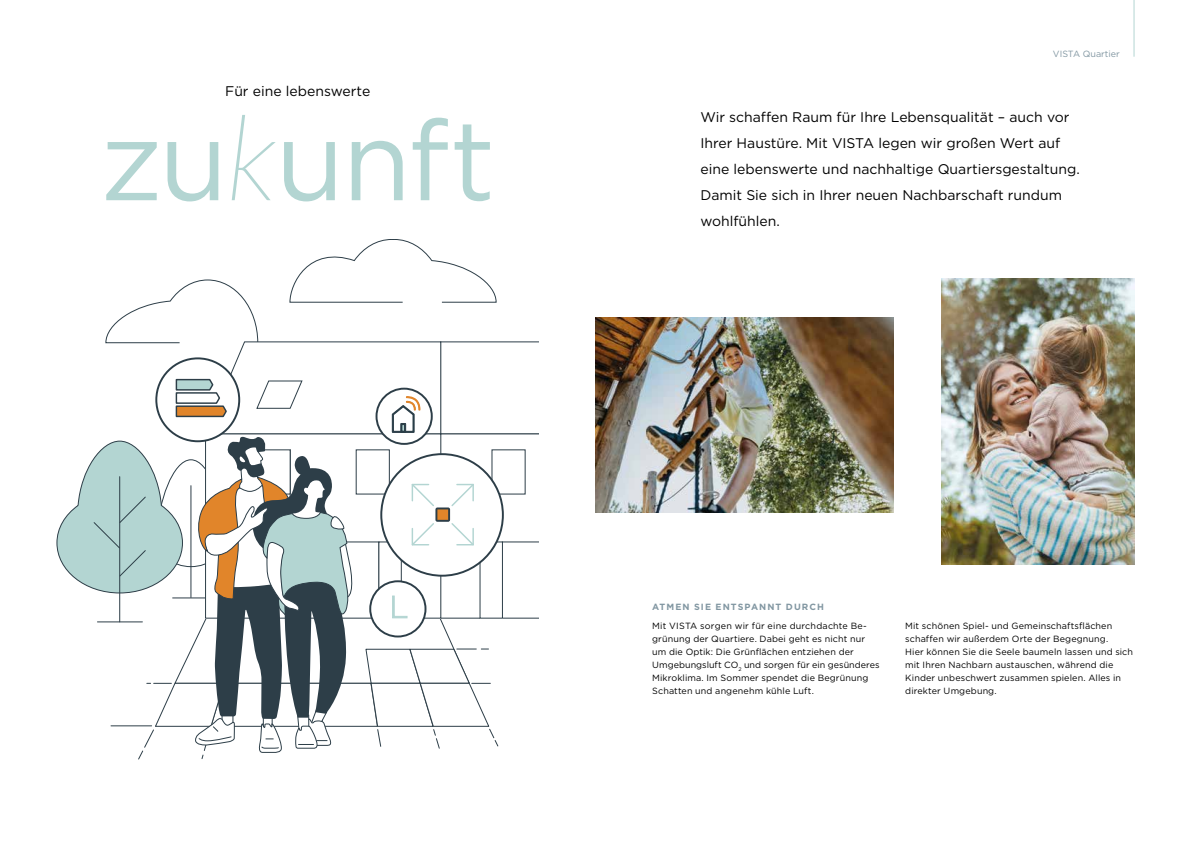
<style>
.page{position:relative;width:1191px;height:842px;background:#fff}
.page>*{position:absolute;margin:0;border:0;box-sizing:border-box;transform-origin:0 0}
.t1{font:112.5px "Gotham";letter-spacing:-.025em;color:#b3d5d2}
.t2{font:14px/26px "Gotham";color:#000}
.t3{font:9px/13px "Gotham";letter-spacing:.01em;color:#000}
.t4{font:700 9px "Gotham";letter-spacing:.115em;color:#8297a2}
.t5{font:9px "Gotham";color:#8297a2}
.s1{font-family:"Lato";font-weight:100;font-style:italic;font-size:118px}
</style>
<div class="page">
<img style="left:941px;top:278px;width:193px;height:286px">
<img style="left:595px;top:317px;width:298px;height:195px">
<svg style="left:57px;top:239px;width:482px;height:520px"></svg>
<hr style="left:1133px;top:0;width:1px;height:57px;background:#b3d5d2">
<h2 class="t2" style="left:225px;top:78px;width:147px">Für eine lebenswerte</h2>
<h1 class="t1" style="left:100px;top:98px;width:397px">zu<span class="s1">k</span>unft</h1>
<p class="t5" style="left:1053px;top:49px;width:68px">VISTA Quartier</p>
<h2 class="t2" style="left:700px;top:104px;width:381px">Wir schaffen Raum für Ihre Lebensqualität – auch vor Ihrer Haustüre. Mit VISTA legen wir großen Wert auf eine lebenswerte und nachhaltige Quartiersgestaltung.<br>Damit Sie sich in Ihrer neuen Nachbarschaft rundum wohlfühlen.</h2>
<p class="t4" style="left:652px;top:601px;width:173px">ATMEN SIE ENTSPANNT DURCH</p>
<p class="t3" style="left:652px;top:619px;width:229px">Mit VISTA sorgen wir für eine durchdachte Be&shy;grünung der Quartiere. Dabei geht es nicht nur um die Optik: Die Grünflächen entziehen der Umgebungsluft CO<sub>2</sub> und sorgen für ein gesünderes Mikroklima. Im Sommer spendet die Begrünung Schatten und angenehm kühle Luft.</p>
<p class="t3" style="left:905px;top:619px;width:229px">Mit schönen Spiel- und Gemeinschaftsflächen schaffen wir außerdem Orte der Begegnung.<br>Hier können Sie die Seele baumeln lassen und sich mit Ihren Nachbarn austauschen, während die Kinder unbeschwert zusammen spielen. Alles in direkter Umgebung.</p>
</div>
